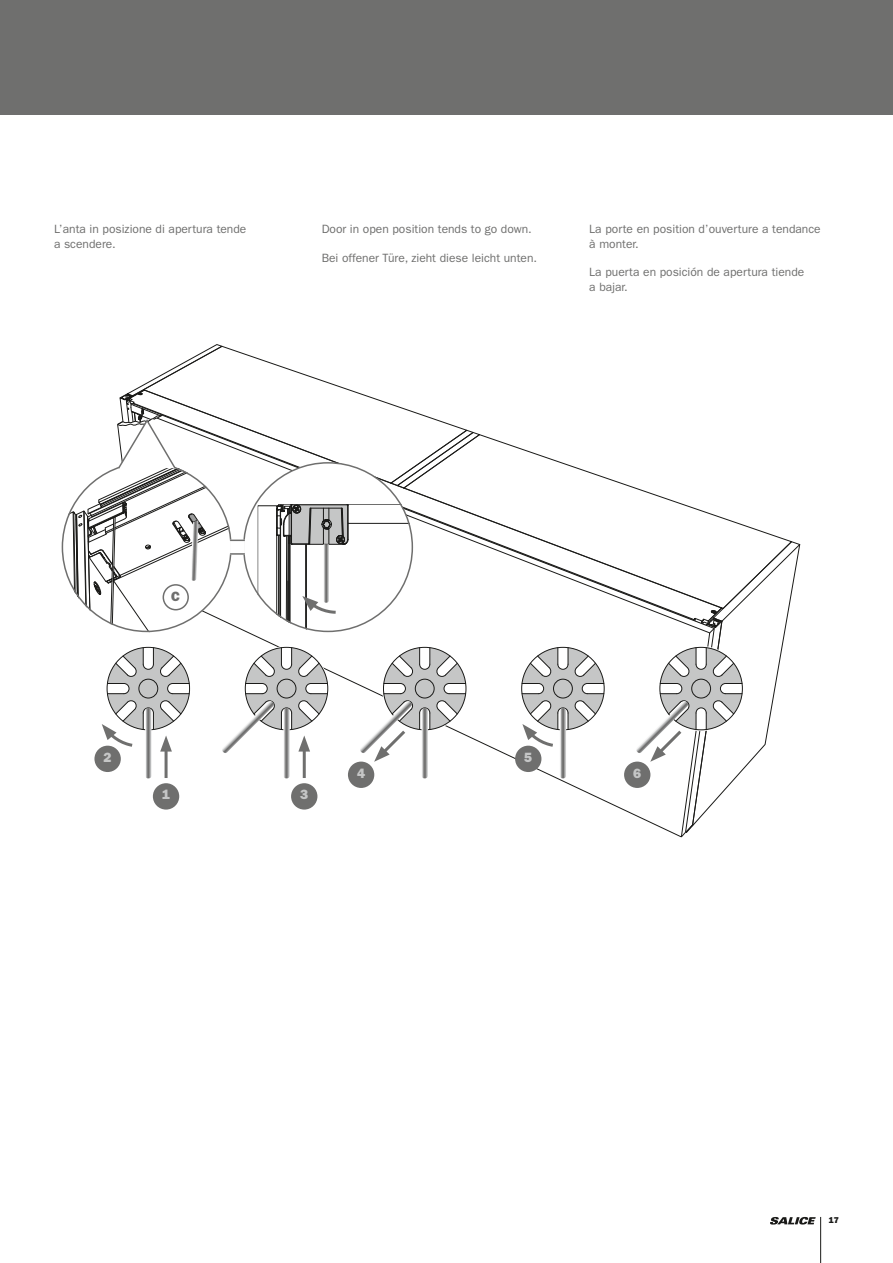
<style>
.page{position:relative;width:893px;height:1263px;background:#fff}
.page>*{position:absolute;margin:0;border:0;box-sizing:border-box;transform-origin:0 0}
.t1{font:13.5px "ITC Franklin Gothic Std Hvy";color:#c5c6c6}
.t2{font:13.5px "ITC Franklin Gothic Std Hvy";color:#6f6f6e}
.t3{font:12px/14.4px "ITC Franklin Gothic Std";color:#6f6f6e}
.t4{font:8.55px "ITC Franklin Gothic Std Hvy";color:#1a1a18}
</style>
<div class="page">
<div style="left:0;top:0;width:893px;height:115px;background:#6f6f6e"></div>
<svg style="left:62px;top:344px;width:738px;height:489px"></svg>
<hr style="left:820px;top:1217px;width:1px;height:46px;background:#1a1a18">
<svg style="left:770px;top:1217px;width:46px;height:7px"></svg>
<p class="t3" style="left:54px;top:222px;width:194px">L’anta in posizione di apertura tende a scendere.</p>
<p class="t3" style="left:322px;top:222px;width:212px">Door in open position tends to go down.</p>
<p class="t3" style="left:322px;top:251px;width:217px">Bei offener Türe, zieht diese leicht unten.</p>
<p class="t3" style="left:589px;top:222px;width:233px">La porte en position d’ouverture a tendance à monter.</p>
<p class="t3" style="left:589px;top:265px;width:217px">La puerta en posición de apertura tiende a bajar.</p>
<p class="t2" style="left:171px;top:588px;width:10px">C</p>
<p class="t1" style="left:104px;top:749px;width:10px">2</p>
<p class="t1" style="left:524px;top:749px;width:10px">5</p>
<p class="t1" style="left:162px;top:787px;width:10px">1</p>
<p class="t1" style="left:300px;top:787px;width:10px">3</p>
<p class="t1" style="left:357px;top:765px;width:10px">4</p>
<p class="t1" style="left:633px;top:765px;width:10px">6</p>
<p class="t4" style="left:829px;top:1215px;width:12px">17</p>
</div>
